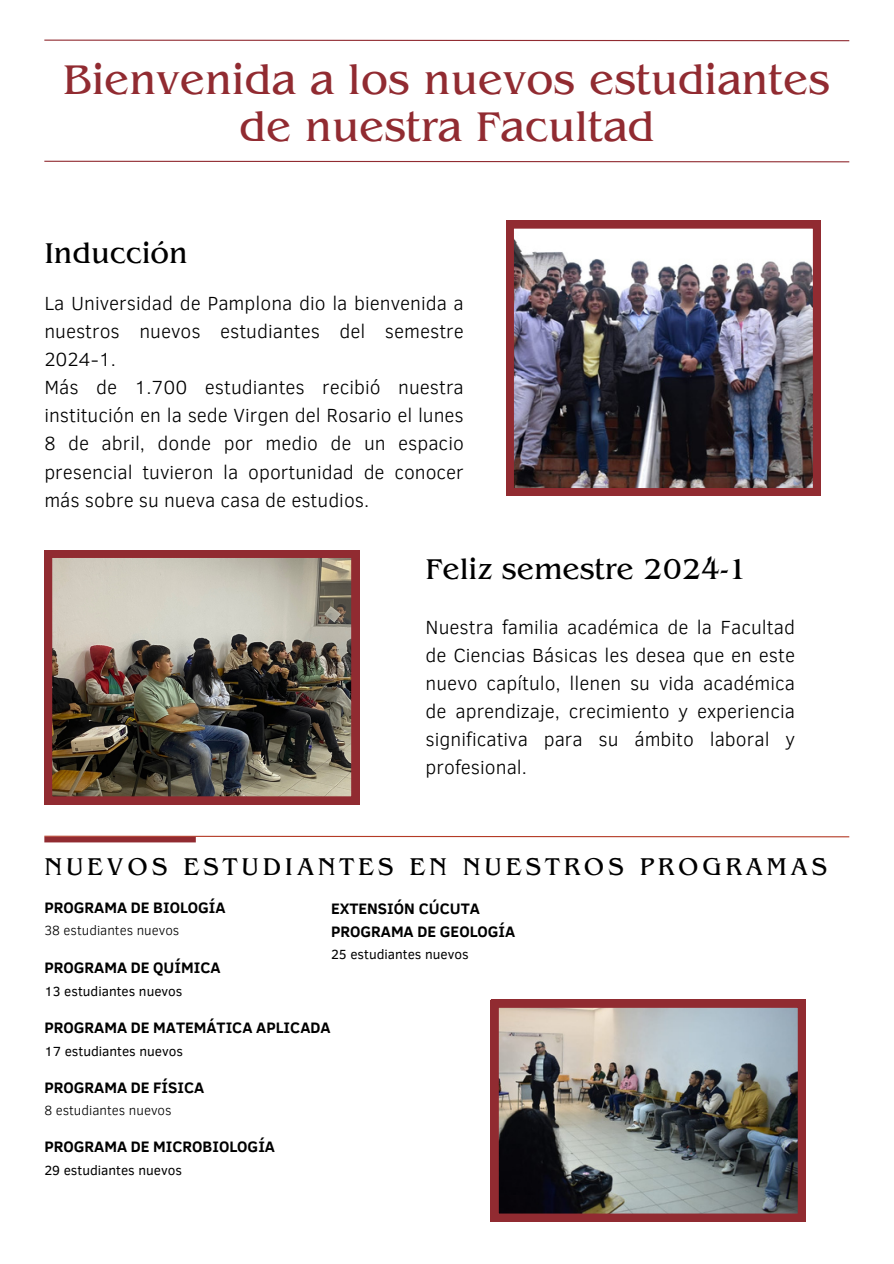
<style>
.page{position:relative;width:894px;height:1264px;background:#fff}
.page>*{position:absolute;margin:0;border:0;box-sizing:border-box;transform-origin:0 0}
.t1{font:43.5px/47.2px "Benguiat Pro ITC";color:#912b31;text-align:center}
.t2{font:30px "Benguiat Pro ITC";color:#000}
.t3{font:25.5px "Benguiat Pro ITC";letter-spacing:.15em;color:#000}
.t4{font:300 19.5px/28.2px "Clear Sans";color:#000}
.t5{font:700 15.45px "Clear Sans";color:#000}
.t6{font:13.65px "Clear Sans";color:#000}
.t7{font:300 13.65px "Clear Sans";color:#000}
</style>
<div class="page">
<svg style="left:44px;top:39px;width:806px;height:3px"></svg>
<svg style="left:44px;top:835px;width:806px;height:3px"></svg>
<div style="left:44px;top:836px;width:152px;height:6px;background:#912b31"></div>
<svg style="left:44px;top:160px;width:806px;height:3px"></svg>
<img style="left:506px;top:221px;width:314px;height:274px">
<img style="left:44px;top:550px;width:315px;height:254px">
<img style="left:491px;top:999px;width:314px;height:222px">
<h3 class="t1" style="left:63px;top:62px;width:768px">Bienvenida a los nuevos estudiantes de nuestra Facultad</h3>
<h2 class="t2" style="left:44px;top:243px;width:145px">Inducción</h2>
<p class="t4" style="left:44px;top:288px;width:421px">La Universidad de Pamplona dio la bienvenida a nuestros nuevos estudiantes del semestre 2024-1.<br>Más de 1.700 estudiantes recibió nuestra institución en la sede Virgen del Rosario el lunes 8 de abril, donde por medio de un espacio presencial tuvieron la oportunidad de conocer más sobre su nueva casa de estudios.</p>
<h4 class="t2" style="left:425px;top:558px;width:323px">Feliz semestre 2024-1</h4>
<p class="t4" style="left:425px;top:612px;width:371px;text-align:justify">Nuestra familia académica de la Facultad de Ciencias Básicas les desea que en este nuevo capítulo, llenen su vida académica de aprendizaje, crecimiento y experiencia significativa para su ámbito laboral y profesional.</p>
<h5 class="t3" style="left:44px;top:857px;width:784px">NUEVOS ESTUDIANTES EN NUESTROS PROGRAMAS</h5>
<p class="t5" style="left:44px;top:896px;width:183px">PROGRAMA DE BIOLOGÍA</p>
<h5 class="t7" style="left:44px;top:920px;width:136px">38 estudiantes nuevos</h5>
<h5 class="t5" style="left:331px;top:897px;width:150px">EXTENSIÓN CÚCUTA</h5>
<p class="t5" style="left:331px;top:919px;width:186px">PROGRAMA DE GEOLOGÍA</p>
<p class="t6" style="left:331px;top:944px;width:139px">25 estudiantes nuevos</p>
<h5 class="t5" style="left:44px;top:956px;width:178px">PROGRAMA DE QUÍMICA</h5>
<p class="t6" style="left:44px;top:981px;width:139px">13 estudiantes nuevos</p>
<h5 class="t5" style="left:44px;top:1016px;width:287px">PROGRAMA DE MATEMÁTICA APLICADA</h5>
<p class="t6" style="left:44px;top:1041px;width:140px">17 estudiantes nuevos</p>
<h5 class="t5" style="left:44px;top:1076px;width:161px">PROGRAMA DE FÍSICA</h5>
<p class="t7" style="left:44px;top:1100px;width:129px">8 estudiantes nuevos</p>
<h5 class="t5" style="left:44px;top:1135px;width:232px">PROGRAMA DE MICROBIOLOGÍA</h5>
<p class="t6" style="left:44px;top:1160px;width:139px">29 estudiantes nuevos</p>
</div>
